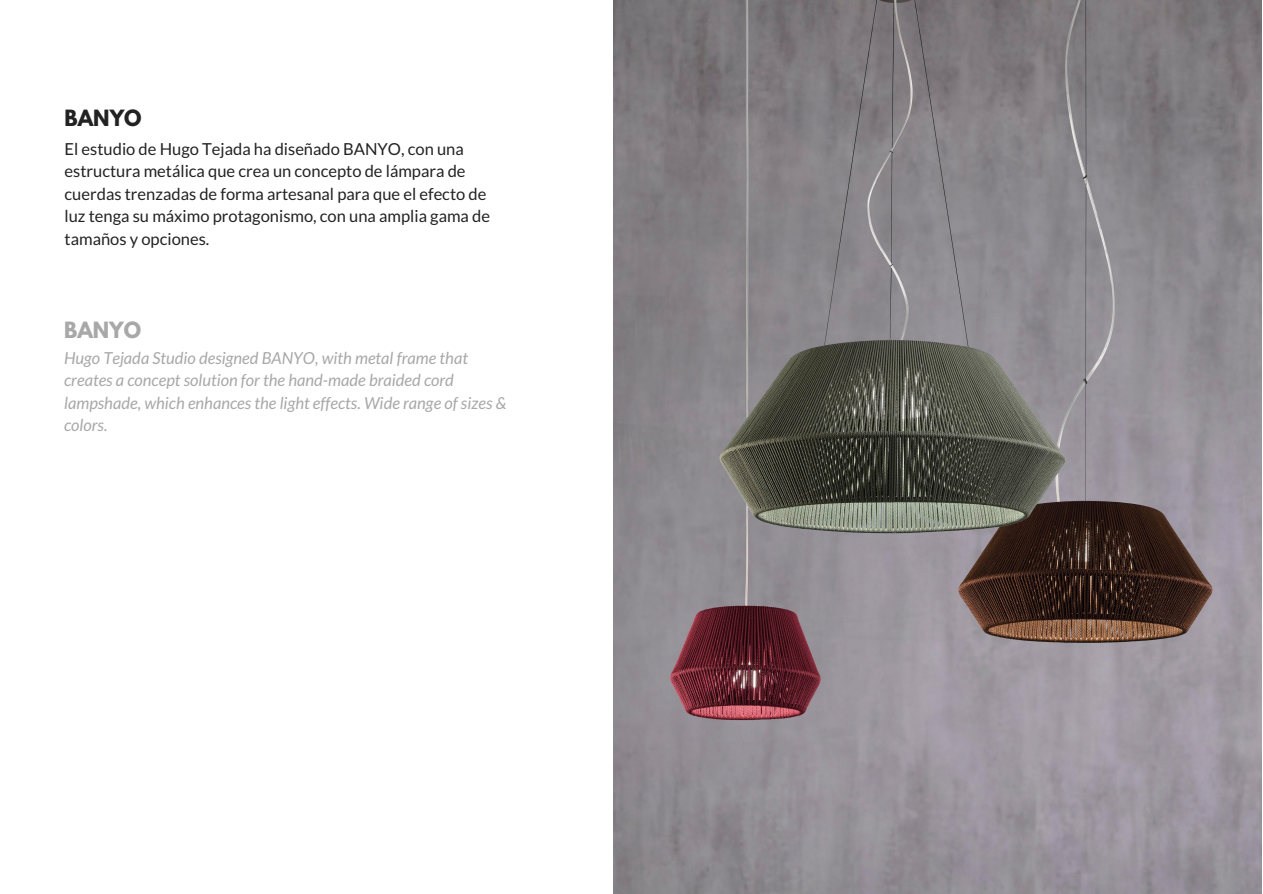
<style>
.page{position:relative;width:1263px;height:894px;background:#fff}
.page>*{position:absolute;margin:0;border:0;box-sizing:border-box;transform-origin:0 0}
.t1{font:700 19.8px "League Spartan";color:#222}
.t2{font:700 19.8px "League Spartan";color:#a8a8a8}
.t3{font:16.5px/22.5px "Lato";color:#222}
.t4{font:italic 16.5px/22.5px "Lato";color:#a8a8a8}
</style>
<div class="page">
<img style="left:613px;top:0;width:648px;height:893px">
<p class="t1" style="left:65px;top:108px;width:79px">BANYO</p>
<p class="t3" style="left:65px;top:137px;width:427px">El estudio de Hugo Tejada ha diseñado BANYO, con una estructura metálica que crea un concepto de lámpara de cuerdas trenzadas de forma artesanal para que el efecto de luz tenga su máximo protagonismo, con una amplia gama de tamaños y opciones.</p>
<p class="t2" style="left:64px;top:320px;width:79px">BANYO</p>
<p class="t4" style="left:64px;top:346px;width:444px">Hugo Tejada Studio designed BANYO, with metal frame that creates a concept solution for the hand-made braided cord lampshade, which enhances the light effects. Wide range of sizes &amp; colors.</p>
</div>
